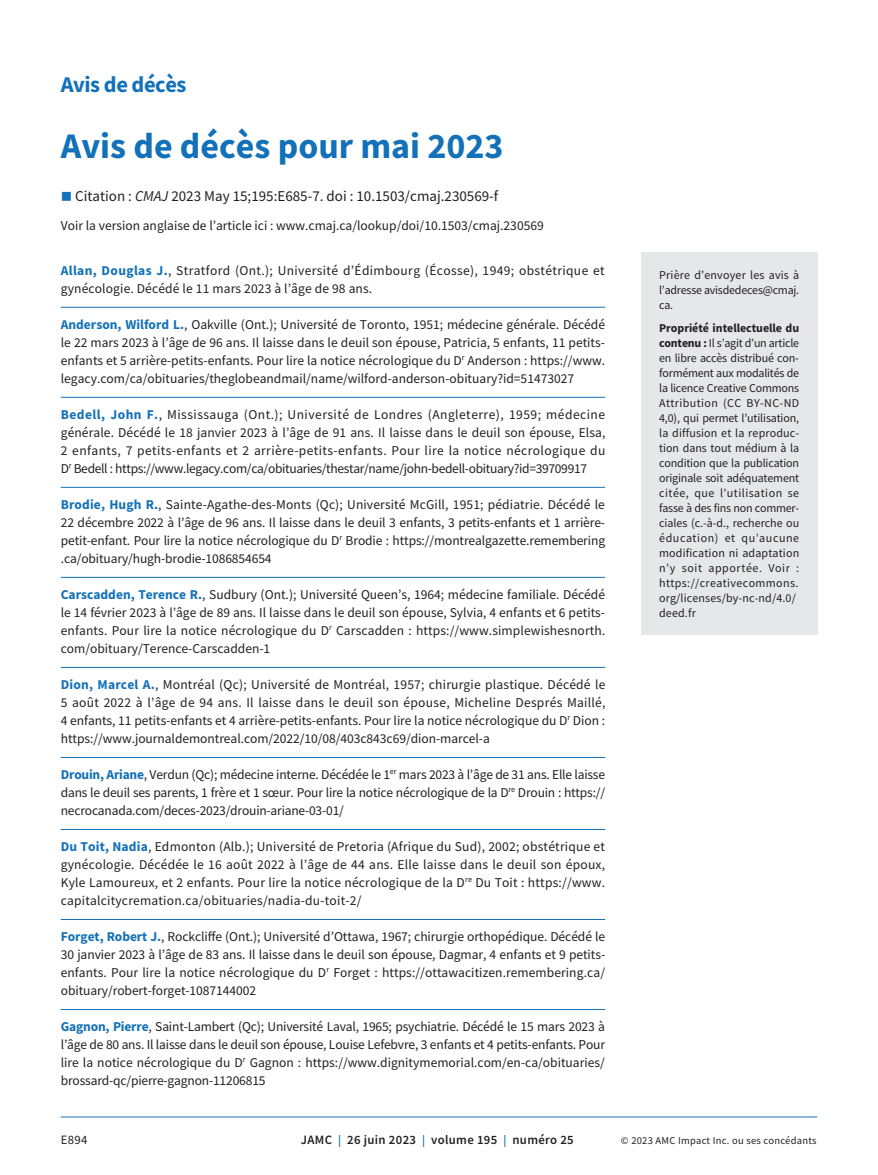
<style>
.page{position:relative;width:878px;height:1175px;background:#fff}
.page>*{position:absolute;margin:0;border:0;box-sizing:border-box;transform-origin:0 0}
.t1{font:700 36px "Source Sans Pro";color:#1371b9}
.t2{font:700 22.5px "Source Sans Pro";letter-spacing:-.02em;color:#1371b9}
.t3{font:15px "Source Sans Pro";color:#231f20}
.t4{font:13.5px/18px "Source Sans Pro";color:#231f20;text-align:justify}
.t5{font:13.5px/18px "Source Sans Pro";letter-spacing:.025em;color:#231f20}
.t6{font:600 12.75px "Source Sans Pro";letter-spacing:.025em;color:#231f20}
.t7{font:12.75px "Source Sans Pro";color:#231f20}
.t8{font:12px/15px "Source Sans Pro";color:#231f20;text-align:justify}
.t9{font:10.5px "Source Sans Pro";letter-spacing:.025em;color:#231f20}
.s1{color:#1371b9}
.s2{font-style:italic}
.s3{font-weight:700;color:#1371b9}
.s4{font-weight:700}
.s5{font-size:12px;color:#1371b9}
</style>
<div class="page">
<hr style="left:61px;top:1116px;width:756px;height:1px;background:#1371b9">
<hr style="left:61px;top:307px;width:544px;height:1px;background:#1371b9">
<hr style="left:61px;top:397px;width:544px;height:1px;background:#1371b9">
<hr style="left:61px;top:487px;width:544px;height:1px;background:#1371b9">
<hr style="left:61px;top:577px;width:544px;height:1px;background:#1371b9">
<hr style="left:61px;top:667px;width:544px;height:1px;background:#1371b9">
<hr style="left:61px;top:757px;width:544px;height:1px;background:#1371b9">
<hr style="left:61px;top:829px;width:544px;height:1px;background:#1371b9">
<hr style="left:61px;top:919px;width:544px;height:1px;background:#1371b9">
<hr style="left:61px;top:1009px;width:544px;height:1px;background:#1371b9">
<div style="left:641px;top:252px;width:176px;height:382px;background:#e6e7e9"></div>
<h2 class="t2" style="left:61px;top:69px;width:127px">Avis de décès</h2>
<h1 class="t1" style="left:61px;top:121px;width:444px">Avis de décès pour mai 2023</h1>
<p class="t3" style="left:61px;top:186px;width:439px"><span class="s1">■</span> Citation : <span class="s2">CMAJ</span> 2023 May 15;195:E685-7. doi : 10.1503/cmaj.230569-f</p>
<p class="t4" style="left:61px;top:216px;width:484px">Voir la version anglaise de l’article ici : www.cmaj.ca/lookup/doi/10.1503/cmaj.230569</p>
<p class="t5" style="left:61px;top:261px;width:545px"><span class="s3">Allan, Douglas J.</span>, Stratford (Ont.); Université d’Édimbourg (Écosse), 1949; obstétrique et gynécologie. Décédé le 11 mars 2023 à l’âge de 98 ans.</p>
<p class="t4" style="left:61px;top:315px;width:546px"><span class="s3">Anderson, Wilford L.</span>, Oakville (Ont.); Université de Toronto, 1951; médecine générale. Décédé le 22 mars 2023 à l’âge de 96 ans. Il laisse dans le deuil son épouse, Patricia, 5 enfants, 11 petits&shy;enfants et 5 arrière-petits-enfants. Pour lire la notice nécrologique du D<sup>r</sup> Anderson : https://www. legacy.com/ca/obituaries/theglobeandmail/name/wilford-anderson-obituary?id=51473027</p>
<p class="t4" style="left:61px;top:405px;width:546px"><span class="s3">Bedell, John F.</span>, Mississauga (Ont.); Université de Londres (Angleterre), 1959; médecine générale. Décédé le 18 janvier 2023 à l’âge de 91 ans. Il laisse dans le deuil son épouse, Elsa, 2 enfants, 7 petits-enfants et 2 arrière-petits-enfants. Pour lire la notice nécrologique du D<sup>r</sup> Bedell : https://www.legacy.com/ca/obituaries/thestar/name/john-bedell-obituary?id=39709917</p>
<p class="t4" style="left:61px;top:495px;width:546px"><span class="s3">Brodie, Hugh R.</span>, Sainte-Agathe-des-Monts (Qc); Université McGill, 1951; pédiatrie. Décédé le 22 décembre 2022 à l’âge de 96 ans. Il laisse dans le deuil 3 enfants, 3 petits-enfants et 1 arrière&shy;petit-enfant. Pour lire la notice nécrologique du D<sup>r</sup> Brodie : https://montrealgazette.remembering .ca/obituary/hugh-brodie-1086854654</p>
<p class="t4" style="left:61px;top:585px;width:546px"><span class="s3">Carscadden, Terence R.</span>, Sudbury (Ont.); Université Queen’s, 1964; médecine familiale. Décédé le 14 février 2023 à l’âge de 89 ans. Il laisse dans le deuil son épouse, Sylvia, 4 enfants et 6 petits&shy;enfants. Pour lire la notice nécrologique du D<sup>r</sup> Carscadden : https://www.simplewishesnorth. com/obituary/Terence-Carscadden-1</p>
<p class="t4" style="left:61px;top:675px;width:546px"><span class="s3">Dion, Marcel A.</span>, Montréal (Qc); Université de Montréal, 1957; chirurgie plastique. Décédé le 5 août 2022 à l’âge de 94 ans. Il laisse dans le deuil son épouse, Micheline Després Maillé, 4 enfants, 11 petits-enfants et 4 arrière-petits-enfants. Pour lire la notice nécrologique du D<sup>r</sup> Dion : https://www.journaldemontreal.com/2022/10/08/403c843c69/dion-marcel-a</p>
<p class="t4" style="left:61px;top:765px;width:546px"><span class="s3">Drouin, Ariane</span>, Verdun (Qc); médecine interne. Décédée le 1<sup>er</sup> mars 2023 à l’âge de 31 ans. Elle laisse dans le deuil ses parents, 1 frère et 1 sœur. Pour lire la notice nécrologique de la D<sup>re</sup> Drouin : https:// necrocanada.com/deces-2023/drouin-ariane-03-01/</p>
<p class="t4" style="left:61px;top:837px;width:546px"><span class="s3">Du Toit, Nadia</span>, Edmonton (Alb.); Université de Pretoria (Afrique du Sud), 2002; obstétrique et gynécologie. Décédée le 16 août 2022 à l’âge de 44 ans. Elle laisse dans le deuil son époux, Kyle Lamoureux, et 2 enfants. Pour lire la notice nécrologique de la D<sup>re</sup> Du Toit : https://www. capitalcitycremation.ca/obituaries/nadia-du-toit-2/</p>
<p class="t4" style="left:61px;top:927px;width:546px"><span class="s3">Forget, Robert J.</span>, Rockcliffe (Ont.); Université d’Ottawa, 1967; chirurgie orthopédique. Décédé le 30 janvier 2023 à l’âge de 83 ans. Il laisse dans le deuil son épouse, Dagmar, 4 enfants et 9 petits&shy;enfants. Pour lire la notice nécrologique du D<sup>r</sup> Forget : https://ottawacitizen.remembering.ca/ obituary/robert-forget-1087144002</p>
<p class="t4" style="left:61px;top:1017px;width:546px"><span class="s3">Gagnon, Pierre</span>, Saint-Lambert (Qc); Université Laval, 1965; psychiatrie. Décédé le 15 mars 2023 à l’âge de 80 ans. Il laisse dans le deuil son épouse, Louise Lefebvre, 3 enfants et 4 petits-enfants. Pour lire la notice nécrologique du D<sup>r</sup> Gagnon : https://www.dignitymemorial.com/en-ca/obituaries/ brossard-qc/pierre-gagnon-11206815</p>
<p class="t8" style="left:659px;top:267px;width:141px">Prière d’envoyer les avis à l’adresse avisdedeces@cmaj. ca.</p>
<p class="t8" style="left:659px;top:320px;width:142px;text-align:left"><span class="s4">Propriété intellectuelle du contenu :</span> Il s’agit d’un article en libre accès distribué con&shy;formément aux modalités de la licence Creative Commons<br>Attribution (CC BY-NC-ND<br>4,0), qui permet l’utilisation, la diffusion et la reproduc&shy;tion dans tout médium à la condition que la publication originale soit adéquatement citée, que l’utilisation se fasse à des fins non commer&shy;ciales (c.-à-d., recherche ou éducation) et qu’aucune modification ni adaptation n’y soit apportée. Voir : https://creativecommons. org/licenses/by-nc-nd/4.0/ deed.fr</p>
<p class="t7" style="left:61px;top:1132px;width:28px">E894</p>
<p class="t6" style="left:301px;top:1131px;width:274px">JAMC <span class="s5">|</span> 26 juin 2023 <span class="s5">|</span> volume 195 <span class="s5">|</span> numéro 25</p>
<p class="t9" style="left:621px;top:1134px;width:197px">© 2023 AMC Impact Inc. ou ses concédants</p>
</div>
